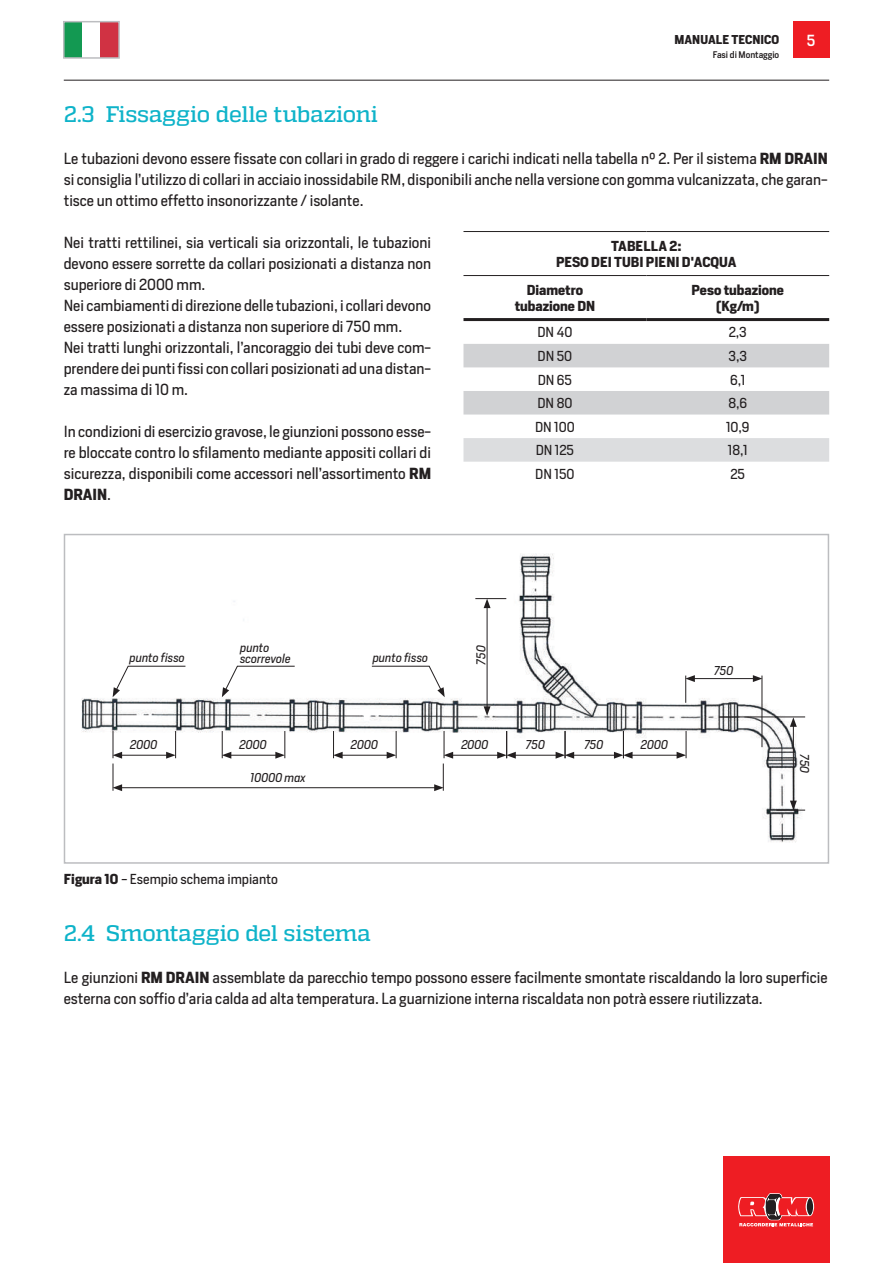
<style>
.page{position:relative;width:893px;height:1263px;background:#fff}
.page>*{position:absolute;margin:0;border:0;box-sizing:border-box;transform-origin:0 0}
.t1{font:500 22.5px "Quadon";letter-spacing:-.015em;color:#0eb3c9}
.t2{font:15px/21px "Heron Sans";color:#231f20;text-align:justify}
.t3{font:500 15px "Heron Sans";color:#fff}
.t4{font:13.5px "Heron Sans";color:#231f20}
.t5{font:700 13.5px/16.2px "Heron Sans";color:#231f20;text-align:center}
.t6{font:italic 12px/10.5px "Heron Sans";color:#231f20}
.t7{font:700 12px "Heron Sans";color:#231f20}
.t8{font:500 9px "Heron Sans";color:#231f20}
.s1{font-weight:700}
</style>
<div class="page">
<hr style="left:64px;top:80px;width:765px;height:1px;background:#231f20">
<div style="left:723px;top:1157px;width:106px;height:106px;background:#ee1d23"></div>
<svg style="left:738px;top:1193px;width:76px;height:33px"></svg>
<div style="left:793px;top:22px;width:36px;height:36px;background:#ee1d23"></div>
<div style="left:64px;top:22px;width:18px;height:36px;background:#139952"></div>
<div style="left:101px;top:22px;width:18px;height:36px;background:#d03243"></div>
<div style="left:63px;top:21px;width:57px;height:38px;border:2px solid #bcbdc0"></div>
<img style="left:81px;top:553px;width:725px;height:290px">
<div style="left:64px;top:534px;width:765px;height:330px;border:2px solid #bcbdc0"></div>
<hr style="left:120px;top:755px;width:49px;height:1px;background:#231f20">
<svg style="left:166px;top:731px;width:10px;height:28px"></svg>
<hr style="left:120px;top:787px;width:317px;height:1px;background:#231f20">
<svg style="left:113px;top:731px;width:9px;height:60px"></svg>
<hr style="left:229px;top:755px;width:49px;height:1px;background:#231f20">
<svg style="left:222px;top:731px;width:9px;height:28px"></svg>
<svg style="left:275px;top:731px;width:10px;height:28px"></svg>
<hr style="left:340px;top:755px;width:49px;height:1px;background:#231f20">
<svg style="left:333px;top:731px;width:10px;height:28px"></svg>
<svg style="left:387px;top:731px;width:10px;height:28px"></svg>
<hr style="left:451px;top:755px;width:49px;height:1px;background:#231f20">
<svg style="left:434px;top:731px;width:19px;height:60px"></svg>
<hr style="left:630px;top:755px;width:49px;height:1px;background:#231f20">
<svg style="left:677px;top:731px;width:10px;height:28px"></svg>
<hr style="left:513px;top:755px;width:45px;height:1px;background:#231f20">
<svg style="left:497px;top:731px;width:19px;height:28px"></svg>
<hr style="left:692px;top:678px;width:63px;height:1px;background:#231f20">
<svg style="left:685px;top:675px;width:10px;height:28px"></svg>
<svg style="left:753px;top:675px;width:9px;height:7px"></svg>
<hr style="left:762px;top:675px;width:1px;height:72px;background:#231f20">
<hr style="left:719px;top:716px;width:86px;height:1px;background:#231f20">
<hr style="left:793px;top:724px;width:1px;height:79px;background:#231f20">
<svg style="left:790px;top:717px;width:7px;height:10px"></svg>
<svg style="left:776px;top:801px;width:29px;height:10px"></svg>
<hr style="left:487px;top:606px;width:1px;height:103px;background:#231f20">
<svg style="left:484px;top:706px;width:7px;height:10px"></svg>
<svg style="left:484px;top:599px;width:7px;height:9px"></svg>
<hr style="left:475px;top:598px;width:31px;height:1px;background:#231f20">
<hr style="left:572px;top:755px;width:44px;height:1px;background:#231f20">
<svg style="left:556px;top:731px;width:18px;height:28px"></svg>
<svg style="left:614px;top:731px;width:19px;height:28px"></svg>
<svg style="left:113px;top:665px;width:73px;height:32px"></svg>
<svg style="left:371px;top:665px;width:74px;height:32px"></svg>
<svg style="left:222px;top:665px;width:73px;height:32px"></svg>
<svg style="left:463px;top:344px;width:366px;height:70px"></svg>
<div style="left:463px;top:438px;width:366px;height:24px;background:#dcdddf"></div>
<hr style="left:463px;top:231px;width:183px;height:1px;background:#231f20">
<hr style="left:646px;top:231px;width:183px;height:1px;background:#231f20">
<hr style="left:463px;top:275px;width:183px;height:1px;background:#231f20">
<hr style="left:646px;top:275px;width:183px;height:1px;background:#231f20">
<hr style="left:463px;top:318px;width:183px;height:3px;background:#231f20">
<hr style="left:646px;top:318px;width:183px;height:3px;background:#231f20">
<h1 class="t1" style="left:64px;top:101px;width:316px">2.3 Fissaggio delle tubazioni</h1>
<p class="t7" style="left:675px;top:31px;width:106px">MANUALE TECNICO</p>
<p class="t3" style="left:807px;top:31px;width:10px">5</p>
<p class="t8" style="left:713px;top:49px;width:68px">Fasi di Montaggio</p>
<p class="t2" style="left:64px;top:148px;width:766px">Le tubazioni devono essere fissate con collari in grado di reggere i carichi indicati nella tabella n° 2. Per il sistema <span class="s1">RM DRAIN </span>si consiglia l’utilizzo di collari in acciaio inossidabile RM, disponibili anche nella versione con gomma vulcanizzata, che garan&shy;tisce un ottimo effetto insonorizzante / isolante.</p>
<p class="t2" style="left:64px;top:232px;width:369px;text-align:left">Nei tratti rettilinei, sia verticali sia orizzontali, le tubazioni devono essere sorrette da collari posizionati a distanza non superiore di 2000 mm.<br>Nei cambiamenti di direzione delle tubazioni, i collari devono essere posizionati a distanza non superiore di 750 mm.<br>Nei tratti lunghi orizzontali, l’ancoraggio dei tubi deve com&shy;prendere dei punti fissi con collari posizionati ad una distan&shy;za massima di 10 m.</p>
<p class="t2" style="left:64px;top:421px;width:369px">In condizioni di esercizio gravose, le giunzioni possono esse&shy;re bloccate contro lo sfilamento mediante appositi collari di sicurezza, disponibili come accessori nell’assortimento <span class="s1">RM DRAIN</span>.</p>
<p class="t5" style="left:556px;top:238px;width:182px">TABELLA 2:<br>PESO DEI TUBI PIENI D'ACQUA</p>
<p class="t5" style="left:515px;top:282px;width:82px">Diametro tubazione DN</p>
<p class="t5" style="left:692px;top:282px;width:94px">Peso tubazione (Kg/m)</p>
<p class="t4" style="left:537px;top:324px;width:36px">DN 40</p>
<p class="t4" style="left:729px;top:324px;width:20px">2,3</p>
<p class="t4" style="left:538px;top:347px;width:36px">DN 50</p>
<p class="t4" style="left:729px;top:347px;width:20px">3,3</p>
<p class="t4" style="left:538px;top:371px;width:36px">DN 65</p>
<p class="t4" style="left:730px;top:371px;width:17px">6,1</p>
<p class="t4" style="left:537px;top:395px;width:36px">DN 80</p>
<p class="t4" style="left:728px;top:395px;width:20px">8,6</p>
<p class="t4" style="left:535px;top:418px;width:41px">DN 100</p>
<p class="t4" style="left:726px;top:418px;width:25px">10,9</p>
<p class="t4" style="left:536px;top:442px;width:40px">DN 125</p>
<p class="t4" style="left:728px;top:442px;width:21px">18,1</p>
<p class="t4" style="left:535px;top:465px;width:41px">DN 150</p>
<p class="t4" style="left:730px;top:465px;width:16px">25</p>
<p class="t6" style="left:240px;top:642px;width:52px">punto scorrevole</p>
<p class="t6" style="left:130px;top:652px;width:57px">punto fisso</p>
<p class="t6" style="left:373px;top:652px;width:57px">punto fisso</p>
<p class="t6" style="left:476px;top:665px;width:21px;rotate:-90deg">750</p>
<p class="t6" style="left:714px;top:665px;width:21px">750</p>
<p class="t6" style="left:130px;top:739px;width:29px">2000</p>
<p class="t6" style="left:240px;top:739px;width:29px">2000</p>
<p class="t6" style="left:351px;top:739px;width:29px">2000</p>
<p class="t6" style="left:461px;top:739px;width:29px">2000</p>
<p class="t6" style="left:526px;top:739px;width:21px">750</p>
<p class="t6" style="left:641px;top:739px;width:29px">2000</p>
<p class="t6" style="left:584px;top:739px;width:21px">750</p>
<p class="t6" style="left:251px;top:772px;width:57px">10000 max</p>
<p class="t4" style="left:64px;top:871px;width:216px"><span class="s1">Figura 10</span> - Esempio schema impianto</p>
<h1 class="t1" style="left:64px;top:920px;width:309px">2.4 Smontaggio del sistema</h1>
<p class="t6" style="left:810px;top:754px;width:21px;rotate:90deg">750</p>
<p class="t2" style="left:64px;top:967px;width:765px">Le giunzioni <span class="s1">RM DRAIN</span> assemblate da parecchio tempo possono essere facilmente smontate riscaldando la loro superficie esterna con soffio d’aria calda ad alta temperatura. La guarnizione interna riscaldata non potrà essere riutilizzata.</p>
</div>
